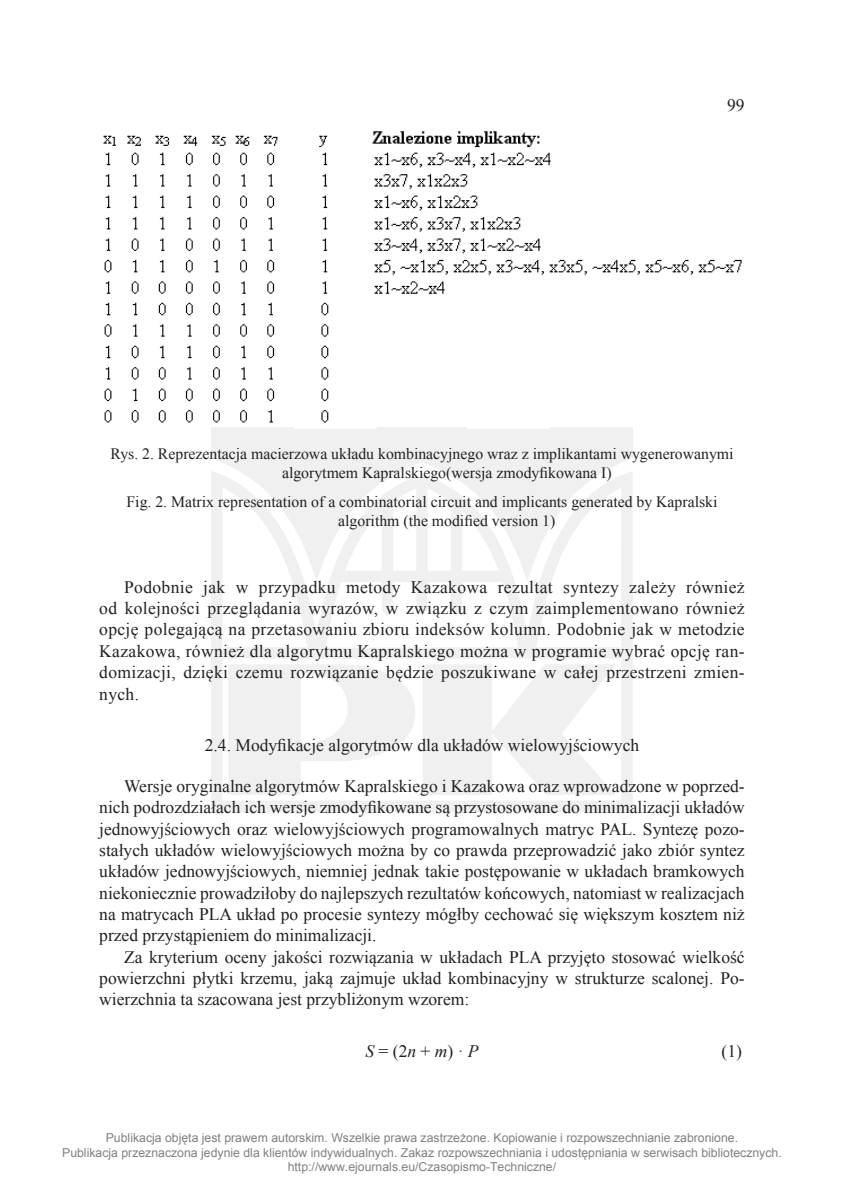
<style>
.page{position:relative;width:844px;height:1191px;background:#fff}
.page>*{position:absolute;margin:0;border:0;box-sizing:border-box;transform-origin:0 0}
.tekst_podstawowy_wci{font:17.5px/21.3px "Times New Roman";color:#231f20;text-align:justify}
.podtytul{font:17.5px "Times New Roman";color:#231f20}
.wzory{font:17.5px "Times New Roman";color:#231f20}
.rysunek_polski{font:15.75px/18.9px "Times New Roman";color:#231f20}
.rysunek_angielski{font:15.75px/18.9px "Times New Roman";color:#231f20}
.t1{font:12.25px/14.7px "Arial";color:#808080;text-align:center}
.s1{font-style:italic}
</style>
<div class="page">
<svg style="left:211px;top:427px;width:421px;height:385px;fill:#eff0ef"></svg>
<img style="left:103px;top:131px;width:639px;height:292px">
<p class="tekst_podstawowy_wci" style="left:727px;top:95px;width:19px">99</p>
<p class="rysunek_polski" style="left:282px;top:444px;width:453px;text-indent:-171px">Rys. 2. Reprezentacja macierzowa układu kombinacyjnego wraz z implikantami wygenerowanymi algorytmem Kapralskiego(wersja zmodyfikowana I)</p>
<p class="rysunek_angielski" style="left:338px;top:492px;width:380px;text-indent:-212px">Fig. 2. Matrix representation of a combinatorial circuit and implicants generated by Kapralski algorithm (the modified version 1)</p>
<p class="tekst_podstawowy_wci" style="left:99px;top:576px;width:646px;text-indent:25px">Podobnie jak w przypadku metody Kazakowa rezultat syntezy zależy również od kolejności przeglądania wyrazów, w związku z czym zaimplementowano również opcję polegającą na przetasowaniu zbioru indeksów kolumn. Podobnie jak w metodzie Kazakowa, również dla algorytmu Kapralskiego można w programie wybrać opcję ran&shy;domizacji, dzięki czemu rozwiązanie będzie poszukiwane w całej przestrzeni zmien&shy;nych.</p>
<p class="podtytul" style="left:205px;top:733px;width:436px">2.4. Modyfikacje algorytmów dla układów wielowyjściowych</p>
<p class="tekst_podstawowy_wci" style="left:99px;top:775px;width:646px;text-indent:25px">Wersje oryginalne algorytmów Kapralskiego i Kazakowa oraz wprowadzone w poprzed&shy;nich podrozdziałach ich wersje zmodyfikowane są przystosowane do minimalizacji układów jednowyjściowych oraz wielowyjściowych programowalnych matryc PAL. Syntezę pozo&shy;stałych układów wielowyjściowych można by co prawda przeprowadzić jako zbiór syntez układów jednowyjściowych, niemniej jednak takie postępowanie w układach bramkowych niekoniecznie prowadziłoby do najlepszych rezultatów końcowych, natomiast w realizacjach na matrycach PLA układ po procesie syntezy mógłby cechować się większym kosztem niż przed przystąpieniem do minimalizacji.</p>
<p class="tekst_podstawowy_wci" style="left:99px;top:946px;width:646px;text-indent:25px">Za kryterium oceny jakości rozwiązania w układach PLA przyjęto stosować wielkość powierzchni płytki krzemu, jaką zajmuje układ kombinacyjny w strukturze scalonej. Po&shy;wierzchnia ta szacowana jest przybliżonym wzorem:</p>
<p class="wzory" style="left:365px;top:1039px;width:115px"><span class="s1">S</span>=(2<span class="s1">n</span> + <span class="s1">m</span>)·<span class="s1">P</span></p>
<p class="wzory" style="left:721px;top:1039px;width:22px">(1)</p>
<p class="t1" style="left:62px;top:1130px;width:721px">Publikacja objęta jest prawem autorskim. Wszelkie prawa zastrzeżone. Kopiowanie i rozpowszechnianie zabronione.<br>Publikacja przeznaczona jedynie dla klientów indywidualnych. Zakaz rozpowszechniania i udostępniania w serwisach bibliotecznych. http://www.ejournals.eu/Czasopismo-Techniczne/</p>
</div>
